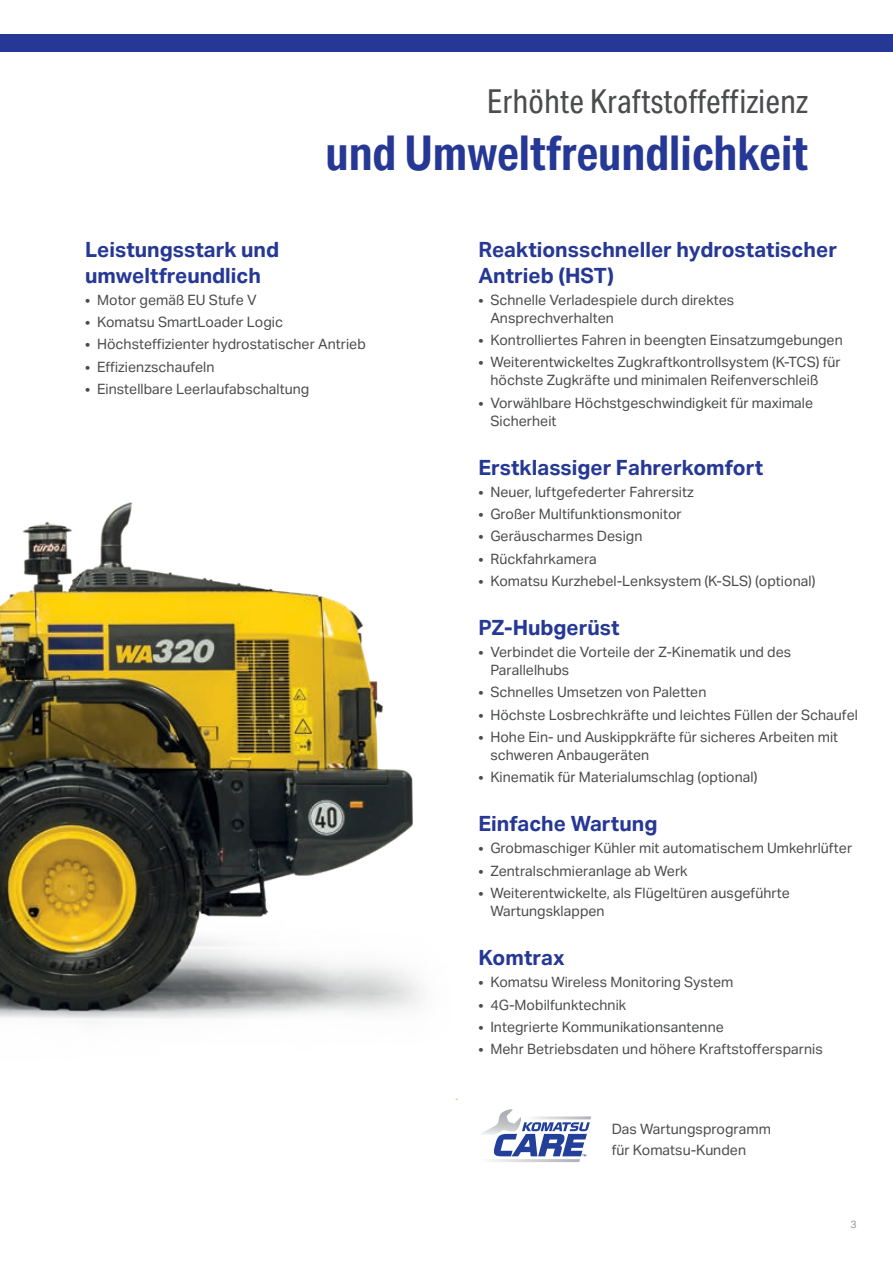
<style>
.page{position:relative;width:893px;height:1263px;background:#fff}
.page>*{position:absolute;margin:0;border:0;box-sizing:border-box;transform-origin:0 0}
.t1{font:700 48px "Aktiv Grotesk Cd";color:#263895}
.t2{font:33px "Aktiv Grotesk Cd";color:#4b4c4d}
.t3{font:700 21px/25.2px "Aktiv Grotesk";color:#263895}
.t4{font:14.25px/18px "Aktiv Grotesk";color:#4b4c4d}
.t5{font:10.5px "Aktiv Grotesk";color:#939598}
</style>
<div class="page">
<svg style="left:481px;top:1109px;width:110px;height:53px"></svg>
<img style="left:0;top:502px;width:458px;height:597px">
<div style="left:0;top:34px;width:893px;height:17px;background:#263895"></div>
<h2 class="t2" style="left:487px;top:82px;width:323px">Erhöhte Kraftstoffeffizienz</h2>
<h1 class="t1" style="left:325px;top:125px;width:484px">und Umweltfreundlichkeit</h1>
<h3 class="t3" style="left:85px;top:238px;width:196px">Leistungsstark und umweltfreundlich</h3>
<p class="t4" style="left:85px;top:291px;width:173px">• Motor gemäß EU Stufe V</p>
<p class="t4" style="left:85px;top:313px;width:199px">• Komatsu SmartLoader Logic</p>
<p class="t4" style="left:85px;top:335px;width:282px">• Höchsteffizienter hydrostatischer Antrieb</p>
<p class="t4" style="left:85px;top:358px;width:131px">• Effizienzschaufeln</p>
<p class="t4" style="left:85px;top:380px;width:226px">• Einstellbare Leerlaufabschaltung</p>
<h3 class="t3" style="left:478px;top:238px;width:360px">Reaktionsschneller hydrostatischer<br>Antrieb (HST)</h3>
<p class="t4" style="left:490px;top:291px;width:245px;text-indent:-12px">• Schnelle Verladespiele durch direktes<br>Ansprechverhalten</p>
<p class="t4" style="left:478px;top:331px;width:366px">• Kontrolliertes Fahren in beengten Einsatzumgebungen</p>
<p class="t4" style="left:490px;top:353px;width:352px;text-indent:-12px">• Weiterentwickeltes Zugkraftkontrollsystem (K-TCS) für höchste Zugkräfte und minimalen Reifenverschleiß</p>
<p class="t4" style="left:490px;top:394px;width:324px;text-indent:-12px">• Vorwählbare Höchstgeschwindigkeit für maximale<br>Sicherheit</p>
<h3 class="t3" style="left:478px;top:455px;width:286px">Erstklassiger Fahrerkomfort</h3>
<p class="t4" style="left:478px;top:483px;width:217px">• Neuer, luftgefederter Fahrersitz</p>
<p class="t4" style="left:478px;top:505px;width:205px">• Großer Multifunktionsmonitor</p>
<p class="t4" style="left:478px;top:527px;width:166px">• Geräuscharmes Design</p>
<p class="t4" style="left:478px;top:550px;width:120px">• Rückfahrkamera</p>
<p class="t4" style="left:478px;top:572px;width:338px">• Komatsu Kurzhebel-Lenksystem (K-SLS) (optional)</p>
<h3 class="t3" style="left:478px;top:615px;width:143px">PZ-Hubgerüst</h3>
<p class="t4" style="left:490px;top:643px;width:302px;text-indent:-12px">• Verbindet die Vorteile der Z-Kinematik und des<br>Parallelhubs</p>
<p class="t4" style="left:478px;top:683px;width:230px">• Schnelles Umsetzen von Paletten</p>
<p class="t4" style="left:478px;top:706px;width:381px">• Höchste Losbrechkräfte und leichtes Füllen der Schaufel</p>
<p class="t4" style="left:490px;top:728px;width:349px;text-indent:-12px">• Hohe Ein- und Auskippkräfte für sicheres Arbeiten mit schweren Anbaugeräten</p>
<p class="t4" style="left:478px;top:768px;width:281px">• Kinematik für Materialumschlag (optional)</p>
<h3 class="t3" style="left:478px;top:811px;width:180px">Einfache Wartung</h3>
<p class="t4" style="left:478px;top:839px;width:375px">• Grobmaschiger Kühler mit automatischem Umkehrlüfter</p>
<p class="t4" style="left:478px;top:862px;width:211px">• Zentralschmieranlage ab Werk</p>
<p class="t4" style="left:490px;top:884px;width:301px;text-indent:-12px">• Weiterentwickelte, als Flügeltüren ausgeführte<br>Wartungsklappen</p>
<h3 class="t3" style="left:478px;top:945px;width:88px">Komtrax</h3>
<p class="t4" style="left:478px;top:973px;width:256px">• Komatsu Wireless Monitoring System</p>
<p class="t4" style="left:478px;top:995px;width:150px">• 4G-Mobilfunktechnik</p>
<p class="t4" style="left:478px;top:1018px;width:247px">• Integrierte Kommunikationsantenne</p>
<p class="t4" style="left:478px;top:1040px;width:346px">• Mehr Betriebsdaten und höhere Kraftstoffersparnis</p>
<p class="t4" style="left:612px;top:1118px;width:161px;line-height:21px">Das Wartungsprogramm für Komatsu-Kunden</p>
<p class="t5" style="left:850px;top:1218px;width:8px">3</p>
</div>
